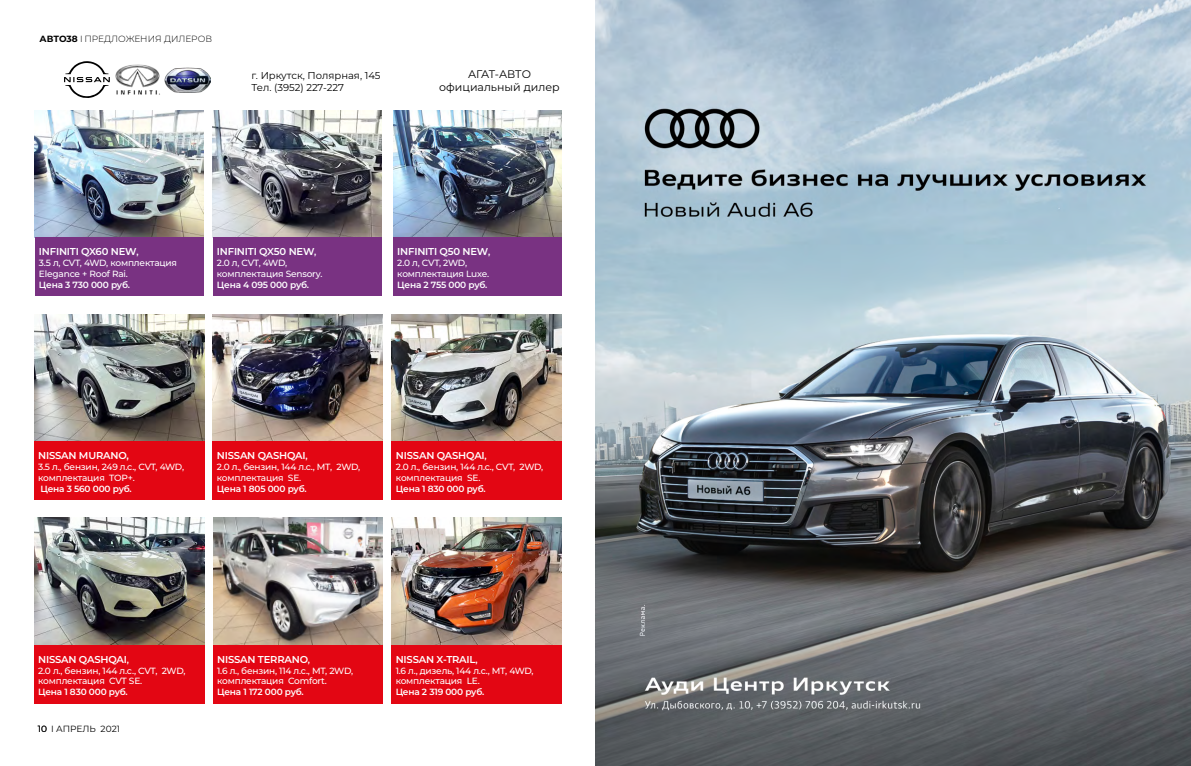
<style>
.page{position:relative;width:1191px;height:766px;background:#fff}
.page>*{position:absolute;margin:0;border:0;box-sizing:border-box;transform-origin:0 0}
.t1{font:11px/13.2px "Montserrat";color:#000;text-align:center}
.t2{font:600 10px "Montserrat";letter-spacing:-.02em;color:#fff}
.t3{font:10px/12px "Montserrat";color:#000}
.t4{font:500 9px/10.8px "Montserrat";letter-spacing:-.02em;color:#fff}
.t5{font:600 9px "Montserrat";letter-spacing:-.02em;color:#fff}
.t6{font:300 9px "Montserrat";color:#000}
.t7{font:9px "Montserrat";color:#000}
.s1{font-weight:700}
.s2{font-size:9px}
</style>
<div class="page">
<img style="left:595px;top:0;width:596px;height:765px">
<img style="left:393px;top:110px;width:169px;height:127px">
<div style="left:393px;top:237px;width:169px;height:59px;background:#793282"></div>
<img style="left:35px;top:110px;width:168px;height:127px">
<div style="left:35px;top:237px;width:168px;height:59px;background:#793282"></div>
<img style="left:213px;top:110px;width:168px;height:127px">
<div style="left:213px;top:237px;width:168px;height:59px;background:#793282"></div>
<img style="left:392px;top:314px;width:170px;height:127px">
<div style="left:392px;top:441px;width:170px;height:59px;background:#e30613"></div>
<img style="left:213px;top:314px;width:170px;height:127px">
<div style="left:213px;top:441px;width:170px;height:59px;background:#e30613"></div>
<img style="left:34px;top:314px;width:170px;height:127px">
<div style="left:34px;top:441px;width:170px;height:59px;background:#e30613"></div>
<img style="left:34px;top:517px;width:170px;height:127px">
<div style="left:34px;top:644px;width:170px;height:59px;background:#e30613"></div>
<img style="left:213px;top:517px;width:170px;height:127px">
<div style="left:213px;top:644px;width:170px;height:59px;background:#e30613"></div>
<img style="left:391px;top:517px;width:171px;height:127px">
<div style="left:391px;top:644px;width:171px;height:59px;background:#e30613"></div>
<img style="left:115px;top:64px;width:45px;height:31px">
<img style="left:164px;top:67px;width:46px;height:25px">
<svg style="left:64px;top:61px;width:46px;height:37px"></svg>
<p class="t6" style="left:40px;top:33px;width:174px"><span class="s1">АВТО38</span> I ПРЕДЛОЖЕНИЯ ДИЛЕРОВ</p>
<p class="t3" style="left:252px;top:69px;width:130px">г. Иркутск, Полярная, 145<br>Тел. (3952) 227-227</p>
<p class="t1" style="left:439px;top:67px;width:122px">АГАТ-АВТО официальный дилер</p>
<p class="t2" style="left:39px;top:245px;width:101px">INFINITI QX60 NEW<span class="s2">,</span></p>
<p class="t4" style="left:39px;top:257px;width:140px">3.5 л, CVT, 4WD, комплектация<br>Elegance + Roof Rai.</p>
<p class="t5" style="left:39px;top:278px;width:92px">Цена 3 730 000 руб.</p>
<p class="t2" style="left:217px;top:245px;width:101px">INFINITI QX50 NEW<span class="s2">,</span></p>
<p class="t4" style="left:217px;top:257px;width:107px">2.0 л, CVT, 4WD, комплектация Sensory.</p>
<p class="t5" style="left:217px;top:278px;width:94px">Цена 4 095 000 руб.</p>
<p class="t2" style="left:397px;top:245px;width:94px">INFINITI Q50 NEW<span class="s2">,</span></p>
<p class="t4" style="left:397px;top:257px;width:93px">2.0 л, CVT, 2WD, комплектация Luxe.</p>
<p class="t5" style="left:397px;top:278px;width:92px">Цена 2 755 000 руб.</p>
<p class="t2" style="left:38px;top:448px;width:92px">NISSAN MURANO,</p>
<p class="t4" style="left:38px;top:461px;width:147px">3.5 л., бензин, 249 л.с., CVT, 4WD, комплектация TOP+.</p>
<p class="t5" style="left:40px;top:482px;width:93px">Цена 3 560 000 руб.</p>
<p class="t2" style="left:217px;top:448px;width:92px">NISSAN QASHQAI<span class="s2">,</span></p>
<p class="t4" style="left:217px;top:461px;width:145px">2.0 л., бензин, 144 л.с., MT, 2WD, комплектация SE.</p>
<p class="t5" style="left:217px;top:482px;width:91px">Цена 1 805 000 руб.</p>
<p class="t2" style="left:396px;top:448px;width:92px">NISSAN QASHQAI<span class="s2">,</span></p>
<p class="t4" style="left:396px;top:461px;width:149px">2.0 л., бензин, 144 л.с., CVT, 2WD, комплектация SE.</p>
<p class="t5" style="left:396px;top:482px;width:91px">Цена 1 830 000 руб.</p>
<p class="t2" style="left:38px;top:652px;width:92px">NISSAN QASHQAI<span class="s2">,</span></p>
<p class="t4" style="left:38px;top:664px;width:149px">2.0 л., бензин, 144 л.с., CVT, 2WD, комплектация CVT SE.</p>
<p class="t5" style="left:38px;top:685px;width:91px">Цена 1 830 000 руб.</p>
<p class="t7" style="left:38px;top:722px;width:84px">10 I АПРЕЛЬ 2021</p>
<p class="t2" style="left:217px;top:652px;width:94px">NISSAN TERRANO<span class="s2">,</span></p>
<p class="t4" style="left:217px;top:664px;width:138px">1.6 л., бензин, 114 л.с., MT, 2WD, комплектация Comfort.</p>
<p class="t5" style="left:217px;top:685px;width:88px">Цена 1 172 000 руб.</p>
<p class="t2" style="left:396px;top:652px;width:83px">NISSAN X-TRAIL<span class="s2">,</span></p>
<p class="t4" style="left:396px;top:664px;width:139px">1.6 л., дизель, 144 л.с., МТ, 4WD, комплектация LE.</p>
<p class="t5" style="left:396px;top:685px;width:90px">Цена 2 319 000 руб.</p>
</div>
